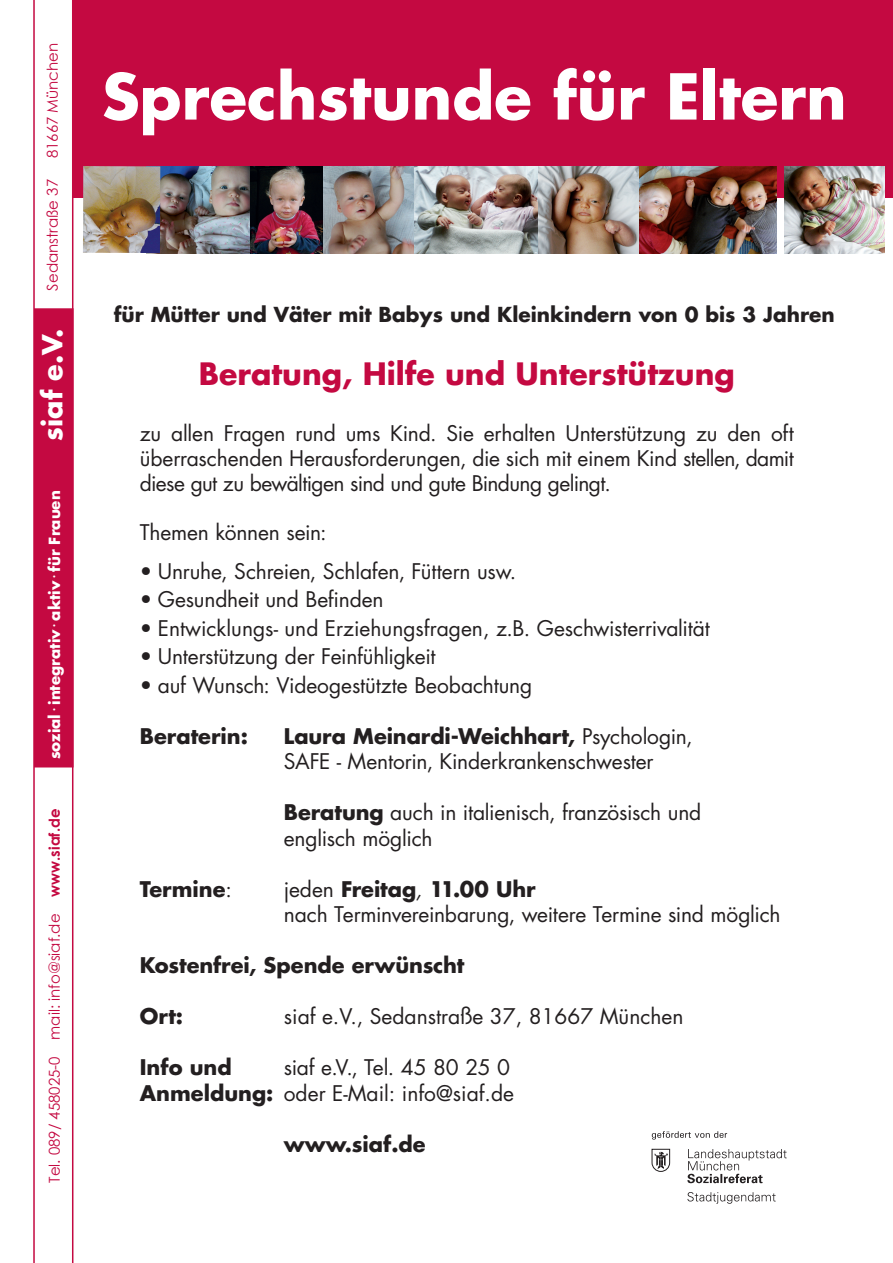
<style>
.page{position:relative;width:893px;height:1263px;background:#fff}
.page>*{position:absolute;margin:0;border:0;box-sizing:border-box;transform-origin:0 0}
.t1{font:700 61.5px "Futura";color:#fff}
.t2{font:700 30px "Futura";color:#c40941}
.t3{font:700 27px "Futura";color:#fff}
.t4{font:21px/25.5px "Futura";letter-spacing:-.01em;color:#231f20}
.t5{font:700 21px "Futura";color:#231f20}
.t6{font:700 20.1px "Futura";color:#231f20}
.t7{font:15px "Century Gothic";color:#c40941}
.t8{font:700 15px "Futura";color:#fff}
.s1{font-weight:700}
.s2{font-weight:400}
.s3{font-style:italic}
</style>
<div class="page">
<div style="left:74px;top:0;width:819px;height:198px;background:#c40941"></div>
<svg style="left:33px;top:0;width:40px;height:1263px"></svg>
<div style="left:34px;top:308px;width:40px;height:459px;background:#c40941;border:2px solid #c40941"></div>
<img style="left:160px;top:166px;width:90px;height:87px">
<img style="left:83px;top:166px;width:77px;height:87px">
<img style="left:322px;top:166px;width:313px;height:87px">
<img style="left:635px;top:166px;width:141px;height:87px">
<img style="left:785px;top:166px;width:100px;height:87px">
<img style="left:250px;top:166px;width:72px;height:87px">
<svg style="left:687px;top:1149px;width:100px;height:34px"></svg>
<svg style="left:651px;top:1149px;width:19px;height:23px"></svg>
<svg style="left:687px;top:1192px;width:89px;height:12px"></svg>
<svg style="left:652px;top:1131px;width:75px;height:8px"></svg>
<p class="t7" style="left:42px;top:158px;width:117px;rotate:-90deg">81667 München</p>
<p class="t7" style="left:42px;top:291px;width:113px;rotate:-90deg">Sedanstraße 37</p>
<p class="t3" style="left:34px;top:441px;width:113px;rotate:-90deg">siaf e.V.</p>
<p class="t8" style="left:44px;top:759px;width:270px;rotate:-90deg">sozial <sup>.</sup> integrativ <sup>.</sup> aktiv <sup>.</sup> für Frauen</p>
<p class="t7" style="left:44px;top:1183px;width:376px;rotate:-90deg">Tel. 089/ 458025-0 mail: info@siaf.de <span class="s1">www.siaf.de</span></p>
<h1 class="t1" style="left:102px;top:54px;width:746px">Sprechstunde für Eltern</h1>
<p class="t6" style="left:114px;top:301px;width:722px">für Mütter und Väter mit Babys und Kleinkindern von 0 bis 3 Jahren</p>
<h2 class="t2" style="left:199px;top:353px;width:538px">Beratung, Hilfe und Unterstützung</h2>
<p class="t4" style="left:140px;top:420px;width:656px;text-align:justify">zu allen Fragen rund ums Kind. Sie erhalten Unterstützung zu den oft überraschenden Herausforderungen, die sich mit einem Kind stellen, damit diese gut zu bewältigen sind und gute Bindung gelingt.</p>
<p class="t4" style="left:140px;top:519px;width:188px">Themen können sein:</p>
<p class="t4" style="left:140px;top:558px;width:378px">• Unruhe, Schreien, Schlafen, Füttern usw.</p>
<p class="t4" style="left:140px;top:586px;width:245px">• Gesundheit und Befinden</p>
<p class="t4" style="left:140px;top:615px;width:571px">• Entwicklungs- und Erziehungsfragen, z.B. Geschwisterrivalität</p>
<p class="t4" style="left:140px;top:643px;width:297px">• Unterstützung der Feinfühligkeit</p>
<p class="t4" style="left:140px;top:672px;width:394px">• auf Wunsch: Videogestützte Beobachtung</p>
<p class="t5" style="left:140px;top:721px;width:110px">Beraterin:</p>
<p class="t4" style="left:284px;top:723px;width:410px"><span class="s1">Laura Meinardi-Weichhart,</span> Psychologin,<br>SAFE - Mentorin, Kinderkrankenschwester</p>
<p class="t4" style="left:284px;top:799px;width:419px"><span class="s1">Beratung</span> auch in italienisch, französisch und englisch möglich</p>
<p class="t5" style="left:140px;top:874px;width:94px">Termine<span class="s2">:</span></p>
<p class="t4" style="left:284px;top:876px;width:498px">jeden <span class="s1">Freitag</span><span class="s3">,</span> <span class="s1">11.00 Uhr<br></span>nach Terminvereinbarung, weitere Termine sind möglich</p>
<p class="t5" style="left:140px;top:950px;width:326px">Kostenfrei, Spende erwünscht</p>
<p class="t5" style="left:140px;top:1001px;width:45px">Ort:</p>
<p class="t4" style="left:284px;top:1003px;width:401px">siaf e.V., Sedanstraße 37, 81667 München</p>
<p class="t5" style="left:140px;top:1052px;width:93px">Info und</p>
<p class="t4" style="left:140px;top:1054px;width:376px;text-align:right">siaf e.V., Tel. 45 80 25 0<br><span class="s1">Anmeldung:</span> oder E-Mail: info@siaf.de</p>
<p class="t5" style="left:284px;top:1129px;width:143px">www.siaf.de</p>
</div>
